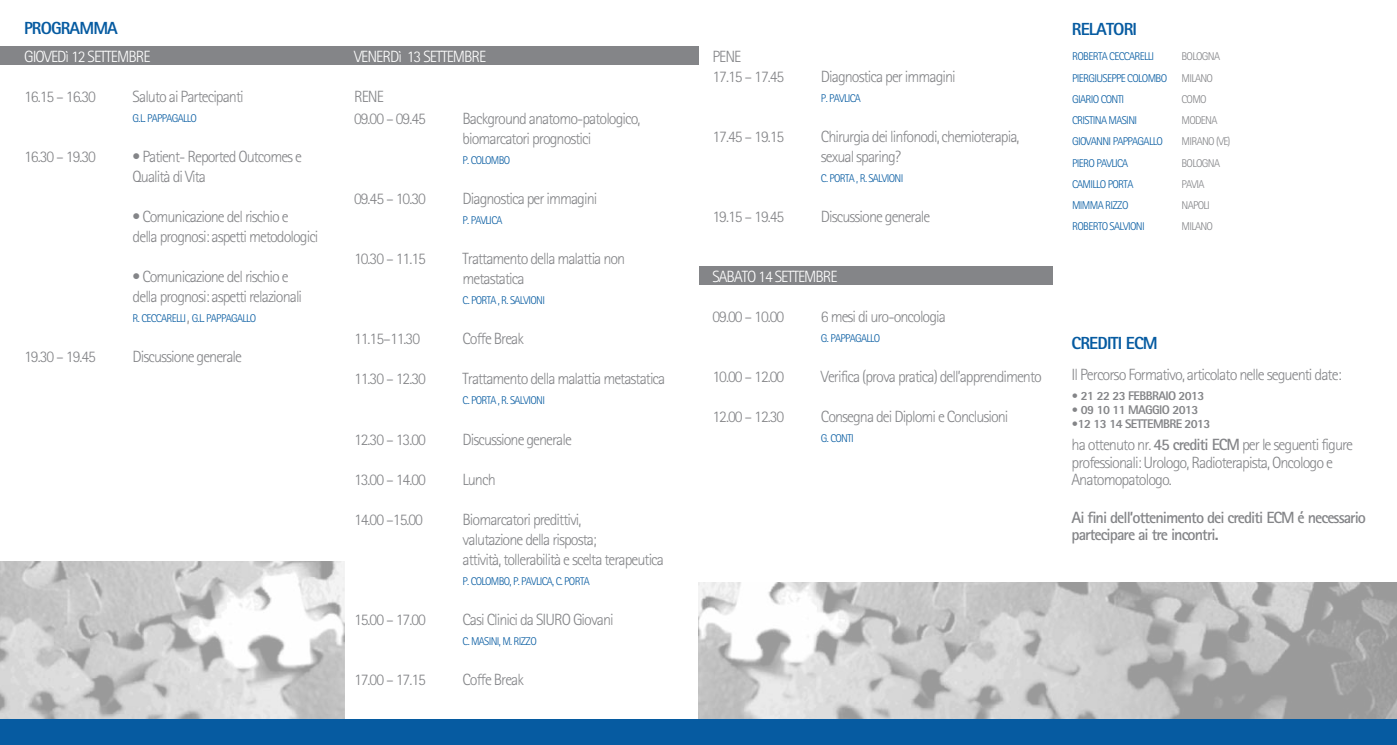
<style>
.page{position:relative;width:1397px;height:745px;background:#fff}
.page>*{position:absolute;margin:0;border:0;box-sizing:border-box;transform-origin:0 0}
.t1{font:800 17.5px "AT Rotis Sans Serif";letter-spacing:-.05em;color:#065ba1}
.t2{font:300 16.25px/20px "AT Rotis Sans Serif";letter-spacing:-.06em;color:#848588}
.t3{font:700 16.25px/17.5px "AT Rotis Sans Serif";letter-spacing:-.06em;color:#848588}
.t4{font:300 16.25px "AT Rotis Sans Serif";letter-spacing:-.06em;color:#fff}
.t5{font:800 12.5px "AT Rotis Sans Serif";letter-spacing:-.05em;color:#848588}
.t6{font:300 11.25px "AT Rotis Sans Serif";letter-spacing:-.06em;color:#065ba1}
.t7{font:300 11.25px "AT Rotis Sans Serif";letter-spacing:-.06em;color:#848588}
.s1{font-size:16.25px;color:#848588}
.s2{font-weight:700}
</style>
<div class="page">
<div style="left:0;top:46px;width:698px;height:19px;background:#848588"></div>
<div style="left:699px;top:266px;width:353px;height:19px;background:#848588"></div>
<img style="left:698px;top:582px;width:698px;height:137px">
<img style="left:0;top:561px;width:344px;height:158px">
<div style="left:0;top:719px;width:1396px;height:25px;background:#065ba1"></div>
<p class="t1" style="left:24px;top:17px;width:95px">PROGRAMMA</p>
<p class="t4" style="left:24px;top:47px;width:128px">GIOVEDì 12 SETTEMBRE</p>
<p class="t2" style="left:24px;top:86px;width:73px">16.15 – 16.30</p>
<p class="t2" style="left:133px;top:86px;width:112px">Saluto ai Partecipanti</p>
<p class="t6" style="left:133px;top:111px;width:66px">G.L. PAPPAGALLO</p>
<p class="t2" style="left:24px;top:146px;width:73px">16.30 – 19.30</p>
<p class="t2" style="left:133px;top:146px;width:171px">• Patient- Reported Outcomes e<br>Qualità di Vita</p>
<p class="t2" style="left:133px;top:206px;width:187px">• Comunicazione del rischio e<br>della prognosi: aspetti metodologici</p>
<p class="t2" style="left:133px;top:266px;width:171px">• Comunicazione del rischio e della prognosi: aspetti relazionali</p>
<p class="t6" style="left:133px;top:311px;width:125px">R. CECCARELLI <span class="s1">,</span> G.L. PAPPAGALLO</p>
<p class="t2" style="left:24px;top:346px;width:73px">19.30 – 19.45</p>
<p class="t2" style="left:133px;top:346px;width:111px">Discussione generale</p>
<p class="t4" style="left:354px;top:47px;width:134px">VENERDì 13 SETTEMBRE</p>
<p class="t2" style="left:354px;top:85px;width:73px;line-height:22.5px">RENE<br>09.00 – 09.45</p>
<p class="t2" style="left:462px;top:109px;width:179px">Background anatomo-patologico, biomarcatori prognostici</p>
<p class="t6" style="left:462px;top:154px;width:49px">P. COLOMBO</p>
<p class="t2" style="left:354px;top:189px;width:73px">09.45 – 10.30</p>
<p class="t2" style="left:462px;top:189px;width:136px">Diagnostica per immagini</p>
<p class="t6" style="left:462px;top:214px;width:41px">P. PAVLICA</p>
<p class="t2" style="left:354px;top:249px;width:73px">10.30 – 11.15</p>
<p class="t2" style="left:462px;top:249px;width:164px">Trattamento della malattia non metastatica</p>
<p class="t6" style="left:462px;top:294px;width:84px">C. PORTA , R. SALVIONI</p>
<p class="t2" style="left:354px;top:329px;width:68px">11.15–11.30</p>
<p class="t2" style="left:462px;top:329px;width:63px">Coffe Break</p>
<p class="t2" style="left:354px;top:369px;width:73px">11.30 – 12.30</p>
<p class="t2" style="left:462px;top:369px;width:204px">Trattamento della malattia metastatica</p>
<p class="t6" style="left:462px;top:394px;width:84px">C. PORTA , R. SALVIONI</p>
<p class="t2" style="left:354px;top:429px;width:73px">12.30 – 13.00</p>
<p class="t2" style="left:462px;top:429px;width:111px">Discussione generale</p>
<p class="t2" style="left:354px;top:469px;width:73px">13.00 – 14.00</p>
<p class="t2" style="left:462px;top:469px;width:35px">Lunch</p>
<p class="t2" style="left:354px;top:509px;width:71px">14.00 –15.00</p>
<p class="t2" style="left:462px;top:509px;width:203px">Biomarcatori predittivi,<br>valutazione della risposta;<br>attività, tollerabilità e scelta terapeutica</p>
<p class="t6" style="left:462px;top:574px;width:129px">P. COLOMBO, P. PAVLICA, C. PORTA</p>
<p class="t2" style="left:354px;top:609px;width:73px">15.00 – 17.00</p>
<p class="t2" style="left:462px;top:609px;width:153px">Casi Clinici da SIURO Giovani</p>
<p class="t6" style="left:462px;top:634px;width:76px">C. MASINI, M. RIZZO</p>
<p class="t2" style="left:354px;top:669px;width:73px">17.00 – 17.15</p>
<p class="t2" style="left:462px;top:669px;width:63px">Coffe Break</p>
<p class="t2" style="left:712px;top:46px;width:73px">PENE<br>17.15 – 17.45</p>
<p class="t2" style="left:820px;top:66px;width:136px">Diagnostica per immagini</p>
<p class="t6" style="left:820px;top:91px;width:41px">P. PAVLICA</p>
<p class="t2" style="left:712px;top:126px;width:73px">17.45 – 19.15</p>
<p class="t2" style="left:820px;top:126px;width:200px">Chirurgia dei linfonodi, chemioterapia, sexual sparing?</p>
<p class="t6" style="left:820px;top:171px;width:84px">C. PORTA , R. SALVIONI</p>
<p class="t2" style="left:712px;top:206px;width:73px">19.15 – 19.45</p>
<p class="t2" style="left:820px;top:206px;width:111px">Discussione generale</p>
<p class="t4" style="left:712px;top:267px;width:127px">SABATO 14 SETTEMBRE</p>
<p class="t2" style="left:712px;top:306px;width:73px">09.00 – 10.00</p>
<p class="t2" style="left:820px;top:306px;width:126px">6 mesi di uro-oncologia</p>
<p class="t6" style="left:820px;top:331px;width:61px">G. PAPPAGALLO</p>
<p class="t2" style="left:712px;top:366px;width:73px">10.00 – 12.00</p>
<p class="t2" style="left:820px;top:366px;width:222px">Verifica (prova pratica) dell’apprendimento</p>
<p class="t2" style="left:712px;top:406px;width:73px">12.00 – 12.30</p>
<p class="t2" style="left:820px;top:406px;width:189px">Consegna dei Diplomi e Conclusioni</p>
<p class="t6" style="left:820px;top:431px;width:34px">G. CONTI</p>
<p class="t1" style="left:1071px;top:18px;width:67px">RELATORI</p>
<p class="t6" style="left:1071px;top:50px;width:84px">ROBERTA CECCARELLI</p>
<p class="t7" style="left:1181px;top:50px;width:40px">BOLOGNA</p>
<p class="t6" style="left:1071px;top:71px;width:97px">PIERGIUSEPPE COLOMBO</p>
<p class="t7" style="left:1181px;top:71px;width:33px">MILANO</p>
<p class="t6" style="left:1071px;top:92px;width:54px">GIARIO CONTI</p>
<p class="t7" style="left:1181px;top:92px;width:27px">COMO</p>
<p class="t6" style="left:1071px;top:114px;width:67px">CRISTINA MASINI</p>
<p class="t7" style="left:1181px;top:114px;width:37px">MODENA</p>
<p class="t6" style="left:1071px;top:135px;width:92px">GIOVANNI PAPPAGALLO</p>
<p class="t7" style="left:1181px;top:135px;width:51px">MIRANO (VE)</p>
<p class="t6" style="left:1071px;top:156px;width:58px">PIERO PAVLICA</p>
<p class="t7" style="left:1181px;top:156px;width:40px">BOLOGNA</p>
<p class="t6" style="left:1071px;top:177px;width:63px">CAMILLO PORTA</p>
<p class="t7" style="left:1181px;top:177px;width:25px">PAVIA</p>
<p class="t6" style="left:1071px;top:199px;width:58px">MIMMA RIZZO</p>
<p class="t7" style="left:1181px;top:199px;width:30px">NAPOLI</p>
<p class="t6" style="left:1071px;top:220px;width:74px">ROBERTO SALVIONI</p>
<p class="t7" style="left:1181px;top:220px;width:33px">MILANO</p>
<p class="t1" style="left:1071px;top:332px;width:88px">CREDITI ECM</p>
<p class="t2" style="left:1071px;top:364px;width:271px">Il Percorso Formativo, articolato nelle seguenti date:</p>
<p class="t5" style="left:1071px;top:388px;width:134px">• 21 22 23 FEBBRAIO 2013</p>
<p class="t5" style="left:1071px;top:401px;width:128px">• 09 10 11 MAGGIO 2013</p>
<p class="t5" style="left:1071px;top:415px;width:140px">•12 13 14 SETTEMBRE 2013</p>
<p class="t2" style="left:1071px;top:436px;width:283px;line-height:17.5px">ha ottenuto nr. <span class="s2">45 crediti ECM</span> per le seguenti figure professionali: Urologo, Radioterapista, Oncologo e<br>Anatomopatologo.</p>
<p class="t3" style="left:1071px;top:508px;width:296px">Ai fini dell’ottenimento dei crediti ECM é necessario partecipare ai tre incontri.</p>
</div>
